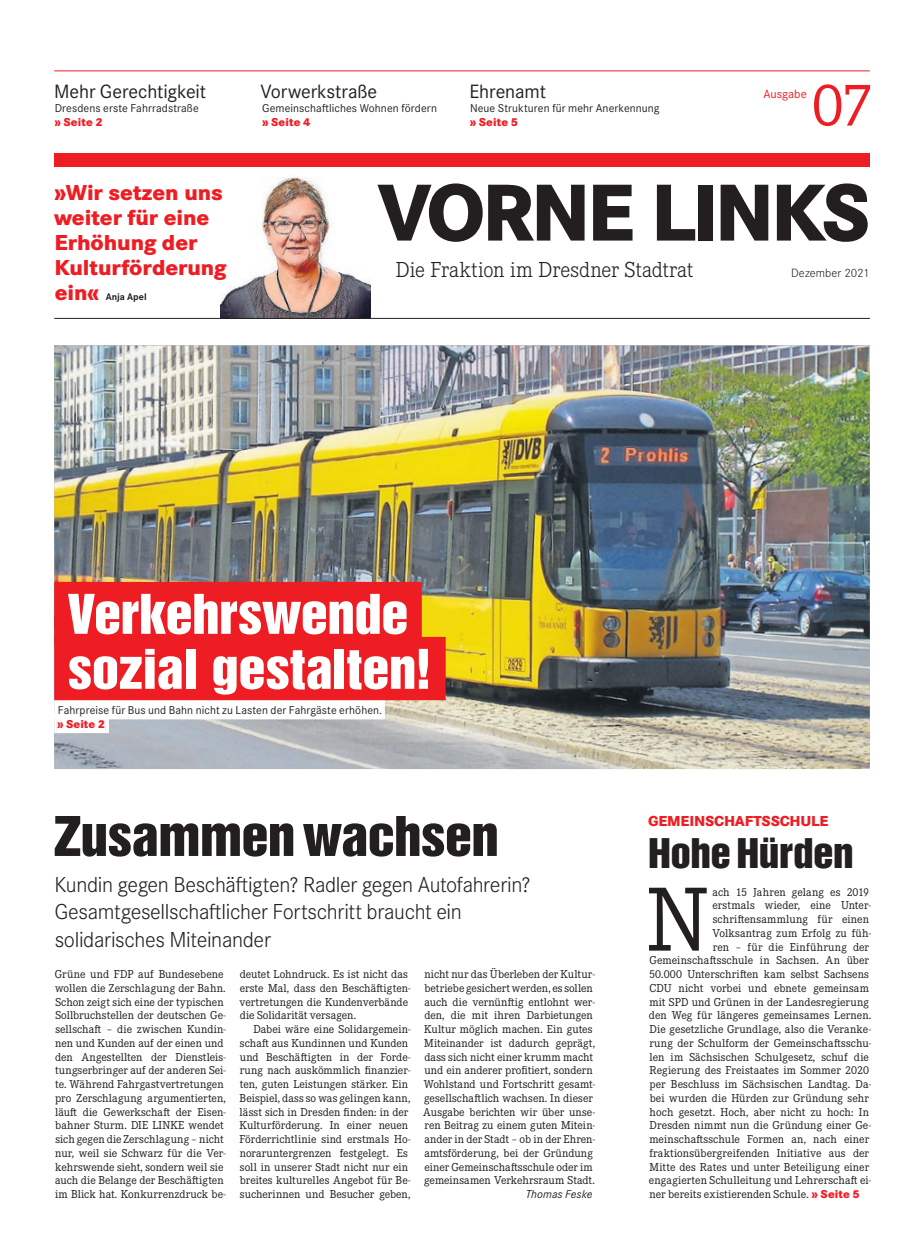
<style>
.page{position:relative;width:922px;height:1258px;background:#fff}
.page>*{position:absolute;margin:0;border:0;box-sizing:border-box;transform-origin:0 0}
.t1{font:94.38px "Corporate E Pro";color:#231f20}
.t2{font:800 83.75px "Corporate S Pro";letter-spacing:-.045em;color:#231f20;scale:.95 1}
.t3{font:62.5px "Corporate E Pro";color:#ee1d23}
.t4{font:50px/55px "Helvetica Inserat";letter-spacing:-.01em;color:#fff;scale:1.1 1}
.t5{font:50px "Helvetica Inserat";letter-spacing:-.015em;color:#231f20;scale:1.1 1}
.t6{font:37.5px "Helvetica Inserat";letter-spacing:-.015em;color:#231f20;scale:1.1 1}
.t7{font:300 22.5px/27.5px "Corporate S Pro";letter-spacing:-.015em;color:#231f20}
.t8{font:800 22.5px/25px "Corporate S Pro";letter-spacing:-.005em;color:#ee1d23}
.t9{font:300 22.5px "Corporate E Pro";color:#231f20}
.t10{font:20px "Corporate S Pro";letter-spacing:-.005em;color:#231f20}
.t11{font:800 15px "Corporate S Pro";letter-spacing:-.01em;color:#ee1d23}
.t12{font:300 12.5px "Corporate S Pro";letter-spacing:.005em;color:#231f20}
.t13{font:12.5px "Corporate S Pro";letter-spacing:.005em;color:#ee1d23}
.t14{font:11.88px/13.8px "Corporate E Pro";letter-spacing:.005em;color:#231f20}
.t15{font:11.88px "Corporate S Pro";letter-spacing:.005em;color:#231f20}
.t16{font:800 11.88px "Corporate S Pro";letter-spacing:.01em;color:#ee1d23}
.t17{font:italic 11.88px "Corporate S Pro";letter-spacing:.005em;color:#231f20}
.t18{font:700 10px "Corporate S Pro";color:#231f20}
.s1{font-family:"Corporate S Pro";font-weight:800;color:#ee1d23}
</style>
<div class="page">
<hr style="left:54px;top:71px;width:815px;height:1px;background:#ee1d23">
<img style="left:220px;top:177px;width:150px;height:141px">
<img style="left:54px;top:346px;width:815px;height:423px">
<div style="left:54px;top:153px;width:815px;height:14px;background:#ee1d23"></div>
<hr style="left:54px;top:318px;width:815px;height:1px;background:#231f20">
<div style="left:54px;top:699px;width:331px;height:20px;background:#fff"></div>
<hr style="left:54px;top:713px;width:3px;height:20px;background:#fff">
<div style="left:57px;top:713px;width:48px;height:20px;background:#fff"></div>
<hr style="left:105px;top:713px;width:4px;height:20px;background:#fff">
<div style="left:54px;top:582px;width:367px;height:63px;background:#ee1d23"></div>
<div style="left:54px;top:637px;width:391px;height:63px;background:#ee1d23"></div>
<h3 class="t10" style="left:54px;top:77px;width:153px">Mehr Gerechtigkeit</h3>
<p class="t15" style="left:55px;top:99px;width:146px">Dresdens erste Fahrradstraße</p>
<p class="t16" style="left:54px;top:112px;width:50px">» Seite 2</p>
<h3 class="t8" style="left:54px;top:178px;width:174px">»Wir setzen uns weiter für eine<br>Erhöhung der<br>Kulturförderung ein«</h3>
<p class="t18" style="left:106px;top:289px;width:42px">Anja Apel</p>
<h3 class="t10" style="left:260px;top:77px;width:118px">Vorwerkstraße</h3>
<p class="t15" style="left:262px;top:99px;width:176px">Gemeinschaftliches Wohnen fördern</p>
<p class="t16" style="left:262px;top:112px;width:50px">» Seite 4</p>
<h3 class="t10" style="left:469px;top:77px;width:78px">Ehrenamt</h3>
<p class="t15" style="left:470px;top:99px;width:191px">Neue Strukturen für mehr Anerkennung</p>
<p class="t16" style="left:469px;top:112px;width:50px">» Seite 5</p>
<h3 class="t3" style="left:811px;top:63px;width:62px">07</h3>
<p class="t13" style="left:763px;top:85px;width:45px">Ausgabe</p>
<h2 class="t2" style="left:377px;top:145px;width:519px">VORNE LINKS</h2>
<h3 class="t9" style="left:396px;top:255px;width:299px">Die Fraktion im Dresdner Stadtrat</h3>
<p class="t12" style="left:790px;top:264px;width:80px">Dezember 2021</p>
<h3 class="t4" style="left:68px;top:588px;width:333px">Verkehrswende sozial gestalten!</h3>
<p class="t15" style="left:58px;top:702px;width:326px">Fahrpreise für Bus und Bahn nicht zu Lasten der Fahrgäste erhöhen.</p>
<p class="t16" style="left:57px;top:715px;width:50px">» Seite 2</p>
<h3 class="t5" style="left:54px;top:806px;width:406px">Zusammen wachsen</h3>
<h3 class="t7" style="left:54px;top:869px;width:477px">Kundin gegen Beschäftigten? Radler gegen Autofahrerin?<br>Gesamtgesellschaftlicher Fortschritt braucht ein solidarisches Miteinander</h3>
<p class="t14" style="left:55px;top:967px;width:172px">Grüne und FDP auf Bundesebene wollen die Zerschlagung der Bahn.<br>Schon zeigt sich eine der typischen Sollbruchstellen der deutschen Ge&shy;sellschaft – die zwischen Kundin&shy;nen und Kunden auf der einen und den Angestellten der Dienstleis&shy;tungserbringer auf der anderen Sei&shy;te. Während Fahrgastvertretungen pro Zerschlagung argumentierten, läuft die Gewerkschaft der Eisen&shy;bahner Sturm. DIE LINKE wendet sich gegen die Zerschlagung – nicht nur, weil sie Schwarz für die Ver&shy;kehrswende sieht, sondern weil sie auch die Belange der Beschäftigten im Blick hat. Konkurrenzdruck be-</p>
<p class="t14" style="left:239px;top:967px;width:172px">deutet Lohndruck. Es ist nicht das erste Mal, dass den Beschäftigten&shy;vertretungen die Kundenverbände die Solidarität versagen.</p>
<p class="t14" style="left:239px;top:1022px;width:172px;text-indent:14px">Dabei wäre eine Solidargemein&shy;schaft aus Kundinnen und Kunden und Beschäftigten in der Forde&shy;rung nach auskömmlich finanzier&shy;ten, guten Leistungen stärker. Ein Beispiel, dass so was gelingen kann, lässt sich in Dresden finden: in der Kulturförderung. In einer neuen Förderrichtlinie sind erstmals Ho&shy;noraruntergrenzen festgelegt. Es soll in unserer Stadt nicht nur ein breites kulturelles Angebot für Be&shy;sucherinnen und Besucher geben,</p>
<p class="t14" style="left:423px;top:967px;width:173px">nicht nur das Überleben der Kultur&shy;betriebe gesichert werden, es sollen auch die vernünftig entlohnt wer&shy;den, die mit ihren Darbietungen Kultur möglich machen. Ein gutes Miteinander ist dadurch geprägt, dass sich nicht einer krumm macht und ein anderer profitiert, sondern Wohlstand und Fortschritt gesamt&shy;gesellschaftlich wachsen. In dieser Ausgabe berichten wir über unse&shy;ren Beitrag zu einem guten Mitein&shy;ander in der Stadt – ob in der Ehren&shy;amtsförderung, bei der Gründung einer Gemeinschaftsschule oder im gemeinsamen Verkehrsraum Stadt.</p>
<p class="t17" style="left:525px;top:1186px;width:68px">Thomas Feske</p>
<p class="t11" style="left:648px;top:809px;width:181px">GEMEINSCHAFTSSCHULE</p>
<h3 class="t6" style="left:648px;top:831px;width:188px">Hohe Hürden</h3>
<h1 class="t1" style="left:646px;top:855px;width:64px">N</h1>
<p class="t14" style="left:712px;top:884px;width:158px">ach 15 Jahren gelang es 2019</p>
<p class="t14" style="left:712px;top:898px;width:160px">erstmals wieder, eine Unter-</p>
<p class="t14" style="left:712px;top:912px;width:158px">schriftensammlung für einen</p>
<p class="t14" style="left:712px;top:925px;width:160px">Volksantrag zum Erfolg zu füh-</p>
<p class="t14" style="left:712px;top:939px;width:158px">ren – für die Einführung der</p>
<p class="t14" style="left:649px;top:953px;width:221px">Gemeinschaftsschule in Sachsen. An über</p>
<p class="t14" style="left:649px;top:967px;width:221px">50.000 Unterschriften kam selbst Sachsens</p>
<p class="t14" style="left:649px;top:980px;width:221px">CDU nicht vorbei und ebnete gemeinsam</p>
<p class="t14" style="left:649px;top:994px;width:221px">mit SPD und Grünen in der Landesregierung</p>
<p class="t14" style="left:648px;top:1008px;width:224px">den Weg für längeres gemeinsames Lernen.</p>
<p class="t14" style="left:649px;top:1022px;width:223px">Die gesetzliche Grundlage, also die Veranke-</p>
<p class="t14" style="left:649px;top:1035px;width:223px">rung der Schulform der Gemeinschaftsschu-</p>
<p class="t14" style="left:649px;top:1049px;width:221px">len im Sächsischen Schulgesetz, schuf die</p>
<p class="t14" style="left:649px;top:1063px;width:221px">Regierung des Freistaates im Sommer 2020</p>
<p class="t14" style="left:649px;top:1077px;width:223px">per Beschluss im Sächsischen Landtag. Da-</p>
<p class="t14" style="left:649px;top:1090px;width:221px">bei wurden die Hürden zur Gründung sehr</p>
<p class="t14" style="left:649px;top:1104px;width:221px">hoch gesetzt. Hoch, aber nicht zu hoch: In</p>
<p class="t14" style="left:649px;top:1118px;width:223px">Dresden nimmt nun die Gründung einer Ge-</p>
<p class="t14" style="left:649px;top:1132px;width:221px">meinschaftsschule Formen an, nach einer</p>
<p class="t14" style="left:649px;top:1145px;width:221px">fraktionsübergreifenden Initiative aus der</p>
<p class="t14" style="left:649px;top:1159px;width:221px">Mitte des Rates und unter Beteiligung einer</p>
<p class="t14" style="left:648px;top:1173px;width:224px">engagierten Schulleitung und Lehrerschaft ei-</p>
<p class="t14" style="left:649px;top:1187px;width:212px">ner bereits existierenden Schule. <span class="s1">» Seite 5</span></p>
</div>
